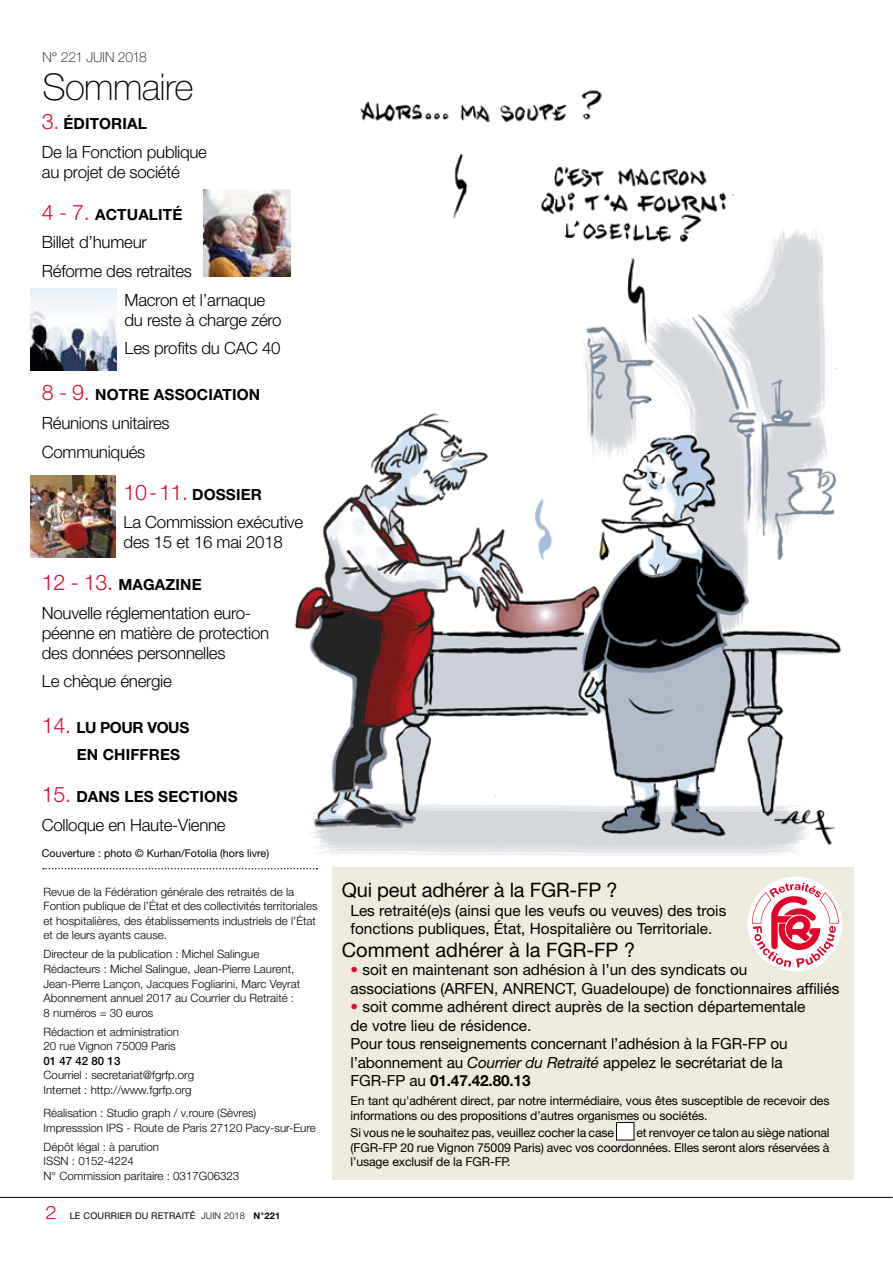
<style>
.page{position:relative;width:893px;height:1263px;background:#fff}
.page>*{position:absolute;margin:0;border:0;box-sizing:border-box;transform-origin:0 0}
.t1{font:100 36.9px "Helvetica Neue LT Std";letter-spacing:-.015em;color:#010100}
.t2{font:19.95px "Helvetica Neue LT Std";letter-spacing:-.01em;color:#010100}
.t3{font:300 16.95px/20px "Helvetica Neue LT Std";letter-spacing:-.015em;color:#010100}
.t4{font:15.3px/18.5px "Helvetica Neue LT";color:#010100}
.t5{font:700 15.3px/27.2px "Helvetica Neue LT Std";letter-spacing:.01em;color:#010100}
.t6{font:15.3px/18.5px "Helvetica Neue LT Std";color:#010100}
.t7{font:100 13.8px "Helvetica Neue LT Std";letter-spacing:-.015em;color:#010100}
.t8{font:12.3px/14.7px "Helvetica Neue LT";letter-spacing:-.01em;color:#010100}
.t9{font:300 11.55px/14.5px "Helvetica Neue LT Std";color:#010100}
.t10{font:500 11.55px "Helvetica Neue LT Std";color:#010100}
.t11{font:10.8px "Helvetica Neue LT Std";color:#010100}
.t12{font:9.15px "Helvetica Neue LT Std";letter-spacing:.02em;color:#010100}
.s1{font-weight:300;font-size:21.45px;color:#e3082f}
.s2{font-weight:300;font-size:18.45px;color:#e3082f}
.s3{font-weight:300}
.s4{font-weight:700}
.s5{font-family:"Helvetica Neue LT";color:#e3082f}
.s6{color:#e3082f}
.s7{font-style:italic}
</style>
<div class="page">
<hr style="left:0;top:1197px;width:893px;height:1px;background:#010100">
<div style="left:332px;top:868px;width:521px;height:312px;background:#edebdb"></div>
<svg style="left:748px;top:877px;width:94px;height:95px"></svg>
<div style="left:616px;top:1123px;width:18px;height:17px;background:#fff"></div>
<div style="left:616px;top:1122px;width:18px;height:18px;border:1px solid #010100"></div>
<img style="left:287px;top:90px;width:554px;height:766px">
<svg style="left:43px;top:868px;width:274px;height:1px"></svg>
<img style="left:204px;top:190px;width:87px;height:87px">
<img style="left:30px;top:476px;width:86px;height:81px">
<img style="left:30px;top:288px;width:87px;height:82px">
<p class="t7" style="left:42px;top:52px;width:106px">N° 221 JUIN 2018</p>
<h1 class="t1" style="left:42px;top:72px;width:153px">Sommaire</h1>
<h3 class="t5" style="left:42px;top:111px;width:107px"><span class="s1">3.</span> ÉDITORIAL</h3>
<h3 class="t3" style="left:42px;top:143px;width:167px">De la Fonction publique au projet de société</h3>
<h3 class="t5" style="left:42px;top:201px;width:142px"><span class="s1">4 - 7.</span> ACTUALITÉ</h3>
<h3 class="t3" style="left:42px;top:233px;width:106px">Billet d’humeur</h3>
<h3 class="t3" style="left:42px;top:262px;width:152px">Réforme des retraites</h3>
<h3 class="t3" style="left:125px;top:291px;width:142px">Macron et l’arnaque</h3>
<h3 class="t3" style="left:125px;top:306px;width:159px;line-height:28.7px">du reste à charge zéro<br>Les profits du CAC 40</h3>
<h3 class="t5" style="left:42px;top:382px;width:220px"><span class="s1">8 - 9.</span> NOTRE ASSOCIATION</h3>
<h3 class="t3" style="left:42px;top:410px;width:129px;line-height:28.7px">Réunions unitaires<br>Communiqués</h3>
<h3 class="t5" style="left:124px;top:481px;width:140px"><span class="s1">10 - 11.</span> DOSSIER</h3>
<h3 class="t3" style="left:124px;top:513px;width:181px">La Commission exécutive des 15 et 16 mai 2018</h3>
<h3 class="t5" style="left:42px;top:571px;width:161px"><span class="s1">12 - 13.</span> MAGAZINE</h3>
<h3 class="t3" style="left:42px;top:604px;width:229px">Nouvelle réglementation euro&shy;péenne en matière de protection des données personnelles</h3>
<h3 class="t3" style="left:42px;top:672px;width:132px">Le chèque énergie</h3>
<h3 class="t5" style="left:77px;top:714px;width:114px;text-indent:-35px"><span class="s1">14.</span> LU POUR VOUS<br>EN CHIFFRES</h3>
<h3 class="t5" style="left:42px;top:783px;width:197px"><span class="s1">15.</span> DANS LES SECTIONS</h3>
<h3 class="t3" style="left:42px;top:816px;width:185px">Colloque en Haute-Vienne</h3>
<p class="t11" style="left:42px;top:847px;width:229px">Couverture : photo © Kurhan/Fotolia (hors livre)</p>
<p class="t9" style="left:44px;top:885px;width:275px">Revue de la Fédération générale des retraités de la Fontion publique de l’État et des collectivités territoriales et hospitalières, des établissements industriels de l’État et de leurs ayants cause.</p>
<p class="t9" style="left:44px;top:948px;width:258px">Directeur de la publication : Michel Salingue Rédacteurs : Michel Salingue, Jean-Pierre Laurent, Jean-Pierre Lançon, Jacques Fogliarini, Marc Veyrat Abonnement annuel 2017 au Courrier du Retraité :<br>8 numéros = 30 euros</p>
<p class="t9" style="left:44px;top:1025px;width:137px">Rédaction et administration<br>20 rue Vignon 75009 Paris</p>
<p class="t10" style="left:44px;top:1054px;width:78px">01 47 42 80 13</p>
<p class="t9" style="left:44px;top:1069px;width:152px">Courriel : secretariat@fgrfp.org<br>Internet : http://www.fgrfp.org</p>
<p class="t9" style="left:44px;top:1107px;width:274px">Réalisation : Studio graph / v.roure (Sèvres)<br>Impresssion IPS - Route de Paris 27120 Pacy-sur-Eure</p>
<p class="t9" style="left:44px;top:1140px;width:197px">Dépôt légal : à parution<br>ISSN : 0152-4224<br>N° Commission paritaire : 0317G06323</p>
<p class="t12" style="left:45px;top:1211px;width:236px"><span class="s2">2</span> LE COURRIER DU RETRAITÉ <span class="s3">JUIN 2018</span> <span class="s4">N°221</span></p>
<h2 class="t2" style="left:342px;top:879px;width:277px">Qui peut adhérer à la FGR-FP ?</h2>
<h3 class="t4" style="left:350px;top:902px;width:377px">Les retraité(e)s (ainsi que les veufs ou veuves) des trois fonctions publiques, État, Hospitalière ou Territoriale.</h3>
<h2 class="t2" style="left:342px;top:938px;width:295px">Comment adhérer à la FGR-FP ?</h2>
<h3 class="t6" style="left:350px;top:961px;width:490px"><span class="s5">•</span> soit en maintenant son adhésion à l’un des syndicats ou<br>associations (ARFEN, ANRENCT, Guadeloupe) de fonctionnaires affiliés</h3>
<p class="t4" style="left:350px;top:999px;width:456px"><span class="s6">•</span> soit comme adhérent direct auprès de la section départementale de votre lieu de résidence.<br>Pour tous renseignements concernant l’adhésion à la FGR-FP ou l’abonnement au <span class="s7">Courrier du Retraité</span> appelez le secrétariat de la FGR-FP au <span class="s4">01.47.42.80.13</span></p>
<p class="t8" style="left:350px;top:1094px;width:480px">En tant qu'adhérent direct, par notre intermédiaire, vous êtes susceptible de recevoir des informations ou des propositions d’autres organismes ou sociétés.</p>
<p class="t8" style="left:350px;top:1126px;width:265px">Si vous ne le souhaitez pas, veuillez cocher la case</p>
<p class="t8" style="left:350px;top:1126px;width:480px;text-align:justify;text-indent:286px">et renvoyer ce talon au siège national (FGR-FP 20 rue Vignon 75009 Paris) avec vos coordonnées. Elles seront alors réservées à l’usage exclusif de la FGR-FP.</p>
</div>
